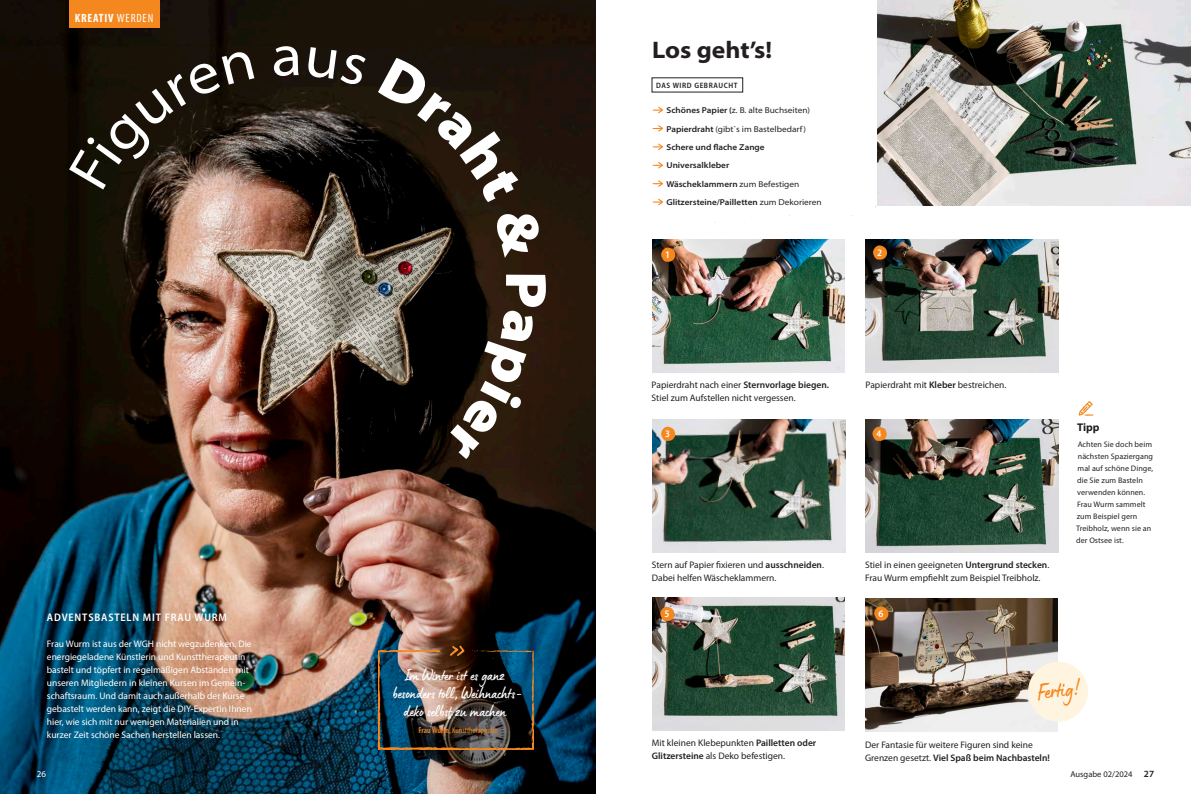
<style>
.page{position:relative;width:1191px;height:794px;background:#fff}
.page>*{position:absolute;margin:0;border:0;box-sizing:border-box;transform-origin:0 0}
.t1{font:24.2px "Lumios Marker";color:#f5871f;scale:.9 1}
.WGH_Head_40pt{font:700 semi-expanded 24px "Myriad Pro";color:#231f20}
.t2{font:17px/18.2px "Lumios Marker";color:#fff;text-align:center;scale:.9 1}
.Rubrik_12pt{font:700 condensed 12px "Myriad Pro";letter-spacing:.07em;color:#fff}
.t3{font:700 11.2px "Myriad Pro";color:#231f20}
.WGH_Topline_13pt{font:11px "Myriad Variable Concept";letter-spacing:.075em;color:#fff}
.WGH_Rabatt{font:10px "Myriad Variable Concept";color:#fff}
.WGH_Body_9_5pt{font:9.5px/13px "Myriad Pro";color:#231f20}
.WGH_Body_9_5pt-2{font:9.5px/13px "Myriad Pro";color:#fff}
.WGH_Marginal_8pt_Neu{font:9px "Myriad Pro";color:#fff}
.WGH_Zwischenhead_9_5_neu{font:600 semi-expanded 8.5px "Myriad Pro";color:#231f20}
.WGH_Zwischenhead_9_5_neu-2{font:semi-expanded 8.5px "Myriad Pro";color:#231f20}
.WGH_Marginal_8pt_Neu-2{font:condensed 8.5px "Myriad Pro";color:#f5871f}
.t4{font:8.5px "Myriad Pro";color:#231f20}
.WGH_Marginal_8pt_Neu-3{font:8px/12px "Myriad Pro";color:#231f20}
.WGH_Topline_13pt-2{font:7.8px "Myriad Variable Concept";letter-spacing:.075em;color:#231f20}
.s1{font-weight:400}
.s2{font-weight:600}
.s3{font-weight:600;font-size:9.5px}
</style>
<div class="page">
<img style="left:877px;top:0;width:314px;height:205px">
<img style="left:0;top:0;width:595px;height:794px">
<img style="left:865px;top:598px;width:193px;height:134px">
<img style="left:865px;top:419px;width:193px;height:133px">
<img style="left:652px;top:597px;width:193px;height:133px">
<img style="left:652px;top:419px;width:193px;height:133px">
<img style="left:378px;top:645px;width:155px;height:104px">
<svg style="left:652px;top:107px;width:11px;height:6px"></svg>
<svg style="left:652px;top:125px;width:11px;height:7px"></svg>
<svg style="left:652px;top:144px;width:11px;height:6px"></svg>
<svg style="left:652px;top:162px;width:11px;height:6px"></svg>
<svg style="left:652px;top:180px;width:11px;height:7px"></svg>
<svg style="left:652px;top:198px;width:11px;height:7px"></svg>
<img style="left:652px;top:239px;width:193px;height:133px">
<svg style="left:661px;top:247px;width:14px;height:15px"></svg>
<img style="left:865px;top:239px;width:193px;height:133px">
<svg style="left:873px;top:245px;width:14px;height:15px"></svg>
<svg style="left:661px;top:426px;width:14px;height:15px"></svg>
<svg style="left:872px;top:426px;width:14px;height:15px"></svg>
<svg style="left:660px;top:606px;width:14px;height:15px"></svg>
<svg style="left:874px;top:606px;width:14px;height:14px"></svg>
<svg style="left:1078px;top:401px;width:15px;height:15px"></svg>
<div style="left:1028px;top:661px;width:60px;height:60px;background:#fef4e0;border-radius:50%"></div>
<div style="left:69px;top:0;width:90px;height:27px;background:#f5871f"></div>
<img style="left:69px;top:46px;width:477px;height:413px">
<p class="Rubrik_12pt" style="left:75px;top:10px;width:80px">KREATIV <span class="s1">WERDEN</span></p>
<p class="WGH_Topline_13pt" style="left:47px;top:611px;width:181px">ADVENTSBASTELN MIT FRAU WURM</p>
<p class="WGH_Body_9_5pt-2" style="left:47px;top:637px;width:206px">Frau Wurm ist aus der WGH nicht wegzudenken. Die energiegeladene Künstlerin und Kunsttherapeutin bastelt und töpfert in regelmäßigen Abständen mit unseren Mitgliedern in kleinen Kursen im Gemein&shy;schaftsraum. Und damit auch außerhalb der Kurse gebastelt werden kann, zeigt die DIY-Expertin Ihnen hier, wie sich mit nur wenigen Materialien und in kurzer Zeit schöne Sachen herstellen lassen.</p>
<p class="t2" style="left:392px;top:665px;width:147px">Im Winter ist es ganz besonders toll, Weihnachts&shy;deko selbst zu machen</p>
<p class="WGH_Marginal_8pt_Neu-2" style="left:418px;top:725px;width:81px"><span class="s2">Frau Wurm,</span> Kunsttherapeutin</p>
<p class="WGH_Head_40pt" style="left:652px;top:34px;width:121px">Los geht’s!</p>
<p class="WGH_Topline_13pt-2" style="left:656px;top:81px;width:83px">DAS WIRD GEBRAUCHT</p>
<p class="WGH_Zwischenhead_9_5_neu-2" style="left:666px;top:105px;width:145px"><span class="s2">Schönes Papier (</span>z. B. alte Buchseiten)</p>
<p class="WGH_Zwischenhead_9_5_neu-2" style="left:666px;top:123px;width:141px"><span class="s2">Papierdraht</span> (gibt`s im Bastelbedarf)</p>
<p class="WGH_Zwischenhead_9_5_neu" style="left:666px;top:142px;width:100px">Schere und flache Zange</p>
<p class="WGH_Zwischenhead_9_5_neu" style="left:666px;top:160px;width:64px">Universalkleber</p>
<p class="WGH_Zwischenhead_9_5_neu" style="left:666px;top:178px;width:134px">Wäscheklammern <span class="s1">zum Befestigen</span></p>
<p class="WGH_Zwischenhead_9_5_neu" style="left:666px;top:197px;width:157px">Glitzersteine/Pailletten <span class="s1">zum Dekorieren</span></p>
<p class="WGH_Rabatt" style="left:665px;top:248px;width:6px">1</p>
<p class="WGH_Rabatt" style="left:877px;top:246px;width:6px">2</p>
<p class="WGH_Body_9_5pt" style="left:651px;top:378px;width:179px">Papierdraht nach einer <span class="s2">Sternvorlage biegen.<br></span>Stiel zum Aufstellen nicht vergessen.</p>
<p class="WGH_Body_9_5pt" style="left:865px;top:378px;width:142px">Papierdraht mit <span class="s2">Kleber</span> bestreichen.</p>
<p class="WGH_Rabatt" style="left:665px;top:428px;width:6px">3</p>
<p class="WGH_Rabatt" style="left:876px;top:428px;width:6px">4</p>
<p class="WGH_Body_9_5pt" style="left:652px;top:558px;width:174px">Stern auf Papier fixieren und <span class="s2">ausschneiden</span>.<br>Dabei helfen Wäscheklammern.</p>
<p class="WGH_Body_9_5pt" style="left:865px;top:558px;width:186px">Stiel in einen geeigneten <span class="s2">Untergrund stecken</span>.<br>Frau Wurm empfiehlt zum Beispiel Treibholz.</p>
<p class="WGH_Rabatt" style="left:664px;top:608px;width:6px">5</p>
<p class="WGH_Rabatt" style="left:878px;top:607px;width:6px">6</p>
<p class="t3" style="left:1077px;top:420px;width:24px">Tipp</p>
<p class="WGH_Marginal_8pt_Neu-3" style="left:1076px;top:438px;width:79px">Achten Sie doch beim nächsten Spaziergang mal auf schöne Dinge, die Sie zum Basteln verwenden können.<br>Frau Wurm sammelt zum Beispiel gern<br>Treibholz, wenn sie an der Ostsee ist.</p>
<p class="t1" style="left:1035px;top:676px;width:49px;rotate:-6deg">Fertig!</p>
<p class="WGH_Body_9_5pt" style="left:652px;top:736px;width:166px">Mit kleinen Klebepunkten <span class="s2">Pailletten oder<br>Glitzersteine</span> als Deko befestigen.</p>
<p class="WGH_Body_9_5pt" style="left:865px;top:737px;width:186px">Der Fantasie für weitere Figuren sind keine<br>Grenzen gesetzt. <span class="s2">Viel Spaß beim Nachbasteln!</span></p>
<p class="WGH_Marginal_8pt_Neu" style="left:37px;top:768px;width:11px">26</p>
<p class="t4" style="left:1070px;top:769px;width:85px">Ausgabe 02/2024 <span class="s3">27</span></p>
</div>
